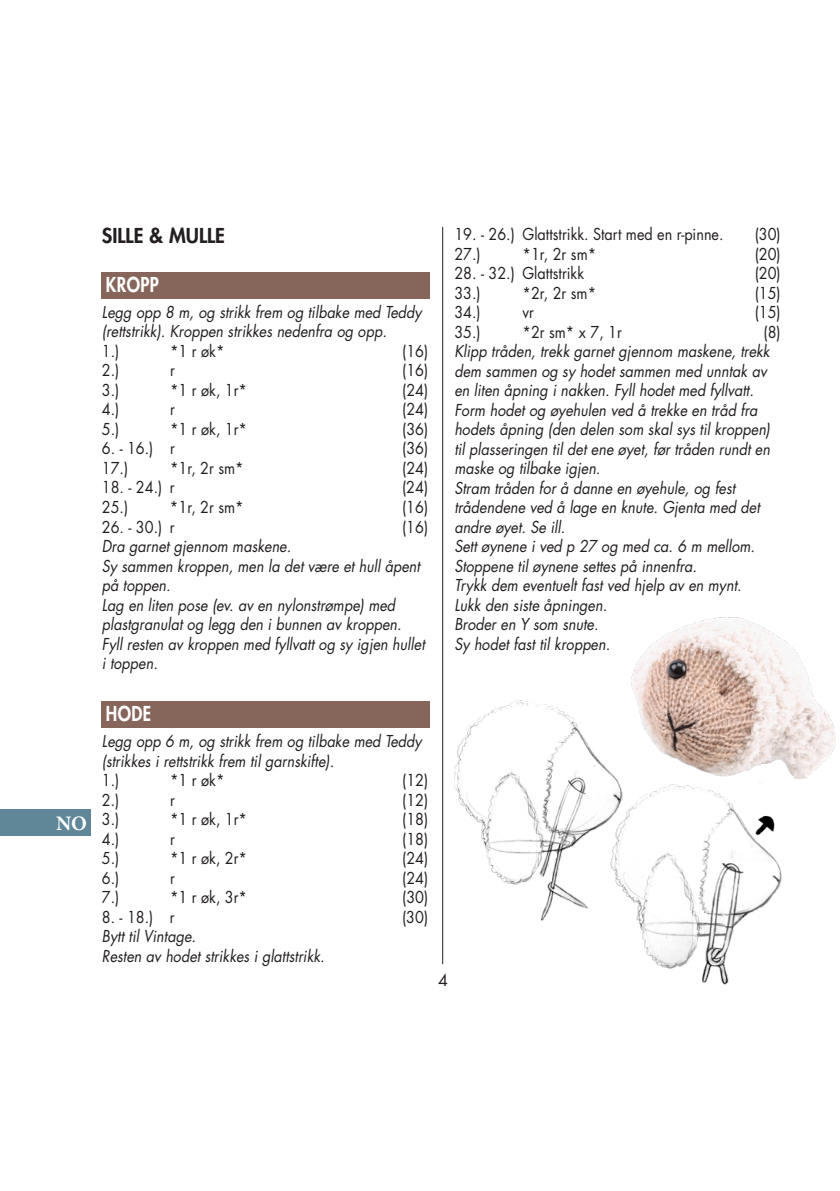
<style>
.page{position:relative;width:840px;height:1191px;background:#fff}
.page>*{position:absolute;margin:0;border:0;box-sizing:border-box;transform-origin:0 0}
.t1{font:700 20.6px "Minion Pro";color:#fff}
.t2{font:800 20px "Futura Std";color:#231f20}
.t3{font:800 20px "Futura Std";letter-spacing:.025em;color:#fff;scale:.85 1}
.t4{font:italic 16px/19.6px "Futura Std";color:#231f20;scale:.9 1}
.t5{font:16px "Futura Std";color:#231f20;scale:.9 1}
.t6{font:16px "Futura Std";color:#231f20}
</style>
<div class="page">
<hr style="left:442px;top:227px;width:1px;height:737px;background:#231f20">
<div style="left:0;top:809px;width:91px;height:26px;background:#5f8798"></div>
<div style="left:102px;top:272px;width:328px;height:26px;background:#86655b"></div>
<div style="left:102px;top:701px;width:328px;height:26px;background:#86655b"></div>
<img style="left:631px;top:617px;width:205px;height:162px">
<img style="left:454px;top:700px;width:165px;height:221px">
<img style="left:610px;top:782px;width:172px;height:203px">
<p class="t1" style="left:56px;top:808px;width:32px">NO</p>
<p class="t2" style="left:102px;top:223px;width:124px">SILLE &amp; MULLE</p>
<p class="t3" style="left:106px;top:272px;width:64px">KROPP</p>
<p class="t4" style="left:102px;top:302px;width:356px">Legg opp 8 m, og strikk frem og tilbake med Teddy (rettstrikk). Kroppen strikkes nedenfra og opp.</p>
<p class="t5" style="left:102px;top:341px;width:21px">1.)</p>
<p class="t5" style="left:170px;top:341px;width:62px">*1 r øk*</p>
<p class="t5" style="left:402px;top:341px;width:30px">(16)</p>
<p class="t5" style="left:102px;top:360px;width:21px">2.)</p>
<p class="t5" style="left:170px;top:360px;width:7px">r</p>
<p class="t5" style="left:402px;top:360px;width:30px">(16)</p>
<p class="t5" style="left:102px;top:380px;width:21px">3.)</p>
<p class="t5" style="left:170px;top:380px;width:87px">*1 r øk, 1r*</p>
<p class="t5" style="left:402px;top:380px;width:30px">(24)</p>
<p class="t5" style="left:102px;top:399px;width:21px">4.)</p>
<p class="t5" style="left:170px;top:399px;width:7px">r</p>
<p class="t5" style="left:402px;top:399px;width:30px">(24)</p>
<p class="t5" style="left:102px;top:419px;width:21px">5.)</p>
<p class="t5" style="left:170px;top:419px;width:87px">*1 r øk, 1r*</p>
<p class="t5" style="left:402px;top:419px;width:30px">(36)</p>
<p class="t5" style="left:102px;top:438px;width:82px">6. - 16.) r</p>
<p class="t5" style="left:402px;top:438px;width:30px">(36)</p>
<p class="t5" style="left:102px;top:458px;width:31px">17.)</p>
<p class="t5" style="left:170px;top:458px;width:83px">*1r, 2r sm*</p>
<p class="t5" style="left:402px;top:458px;width:30px">(24)</p>
<p class="t5" style="left:102px;top:477px;width:82px">18. - 24.) r</p>
<p class="t5" style="left:402px;top:477px;width:30px">(24)</p>
<p class="t5" style="left:102px;top:497px;width:31px">25.)</p>
<p class="t5" style="left:170px;top:497px;width:83px">*1r, 2r sm*</p>
<p class="t5" style="left:402px;top:497px;width:30px">(16)</p>
<p class="t5" style="left:102px;top:516px;width:82px">26. - 30.) r</p>
<p class="t5" style="left:402px;top:516px;width:30px">(16)</p>
<p class="t4" style="left:102px;top:536px;width:360px">Dra garnet gjennom maskene.<br>Sy sammen kroppen, men la det være et hull åpent på toppen.<br>Lag en liten pose (ev. av en nylonstrømpe) med plastgranulat og legg den i bunnen av kroppen.<br>Fyll resten av kroppen med fyllvatt og sy igjen hullet i toppen.</p>
<p class="t3" style="left:106px;top:701px;width:55px">HODE</p>
<p class="t4" style="left:102px;top:731px;width:356px">Legg opp 6 m, og strikk frem og tilbake med Teddy (strikkes i rettstrikk frem til garnskifte).</p>
<p class="t5" style="left:102px;top:770px;width:21px">1.)</p>
<p class="t5" style="left:170px;top:770px;width:62px">*1 r øk*</p>
<p class="t5" style="left:402px;top:770px;width:30px">(12)</p>
<p class="t5" style="left:102px;top:789px;width:21px">2.)</p>
<p class="t5" style="left:170px;top:789px;width:7px">r</p>
<p class="t5" style="left:402px;top:789px;width:30px">(12)</p>
<p class="t5" style="left:102px;top:809px;width:21px">3.)</p>
<p class="t5" style="left:170px;top:809px;width:87px">*1 r øk, 1r*</p>
<p class="t5" style="left:402px;top:809px;width:30px">(18)</p>
<p class="t5" style="left:102px;top:828px;width:21px">4.)</p>
<p class="t5" style="left:170px;top:828px;width:7px">r</p>
<p class="t5" style="left:402px;top:828px;width:30px">(18)</p>
<p class="t5" style="left:102px;top:848px;width:21px">5.)</p>
<p class="t5" style="left:170px;top:848px;width:87px">*1 r øk, 2r*</p>
<p class="t5" style="left:402px;top:848px;width:30px">(24)</p>
<p class="t5" style="left:102px;top:867px;width:21px">6.)</p>
<p class="t5" style="left:170px;top:867px;width:7px">r</p>
<p class="t5" style="left:402px;top:867px;width:30px">(24)</p>
<p class="t5" style="left:102px;top:887px;width:21px">7.)</p>
<p class="t5" style="left:170px;top:887px;width:87px">*1 r øk, 3r*</p>
<p class="t5" style="left:402px;top:887px;width:30px">(30)</p>
<p class="t5" style="left:102px;top:906px;width:82px">8. - 18.) r</p>
<p class="t5" style="left:402px;top:906px;width:30px">(30)</p>
<p class="t4" style="left:102px;top:926px;width:249px">Bytt til Vintage.<br>Resten av hodet strikkes i glattstrikk.</p>
<p class="t5" style="left:454px;top:224px;width:300px">19. - 26.) Glattstrikk. Start med en r-pinne.</p>
<p class="t5" style="left:754px;top:224px;width:30px">(30)</p>
<p class="t5" style="left:454px;top:243px;width:31px">27.)</p>
<p class="t5" style="left:522px;top:243px;width:83px">*1r, 2r sm*</p>
<p class="t5" style="left:754px;top:243px;width:30px">(20)</p>
<p class="t5" style="left:454px;top:263px;width:146px">28. - 32.) Glattstrikk</p>
<p class="t5" style="left:754px;top:263px;width:30px">(20)</p>
<p class="t5" style="left:454px;top:282px;width:31px">33.)</p>
<p class="t5" style="left:522px;top:282px;width:83px">*2r, 2r sm*</p>
<p class="t5" style="left:754px;top:282px;width:30px">(15)</p>
<p class="t5" style="left:454px;top:302px;width:31px">34.)</p>
<p class="t5" style="left:522px;top:302px;width:14px">vr</p>
<p class="t5" style="left:754px;top:302px;width:30px">(15)</p>
<p class="t5" style="left:454px;top:321px;width:31px">35.)</p>
<p class="t5" style="left:522px;top:321px;width:112px">*2r sm* x 7, 1r</p>
<p class="t5" style="left:763px;top:321px;width:21px">(8)</p>
<p class="t4" style="left:454px;top:342px;width:352px">Klipp tråden, trekk garnet gjennom maskene, trekk dem sammen og sy hodet sammen med unntak av en liten åpning i nakken. Fyll hodet med fyllvatt.<br>Form hodet og øyehulen ved å trekke en tråd fra hodets åpning (den delen som skal sys til kroppen) til plasseringen til det ene øyet, før tråden rundt en maske og tilbake igjen.<br>Stram tråden for å danne en øyehule, og fest trådendene ved å lage en knute. Gjenta med det andre øyet. Se ill.<br>Sett øynene i ved p 27 og med ca. 6 m mellom.<br>Stoppene til øynene settes på innenfra.<br>Trykk dem eventuelt fast ved hjelp av en mynt.<br>Lukk den siste åpningen.<br>Broder en Y som snute.<br>Sy hodet fast til kroppen.</p>
<p class="t6" style="left:438px;top:969px;width:11px">4</p>
</div>
